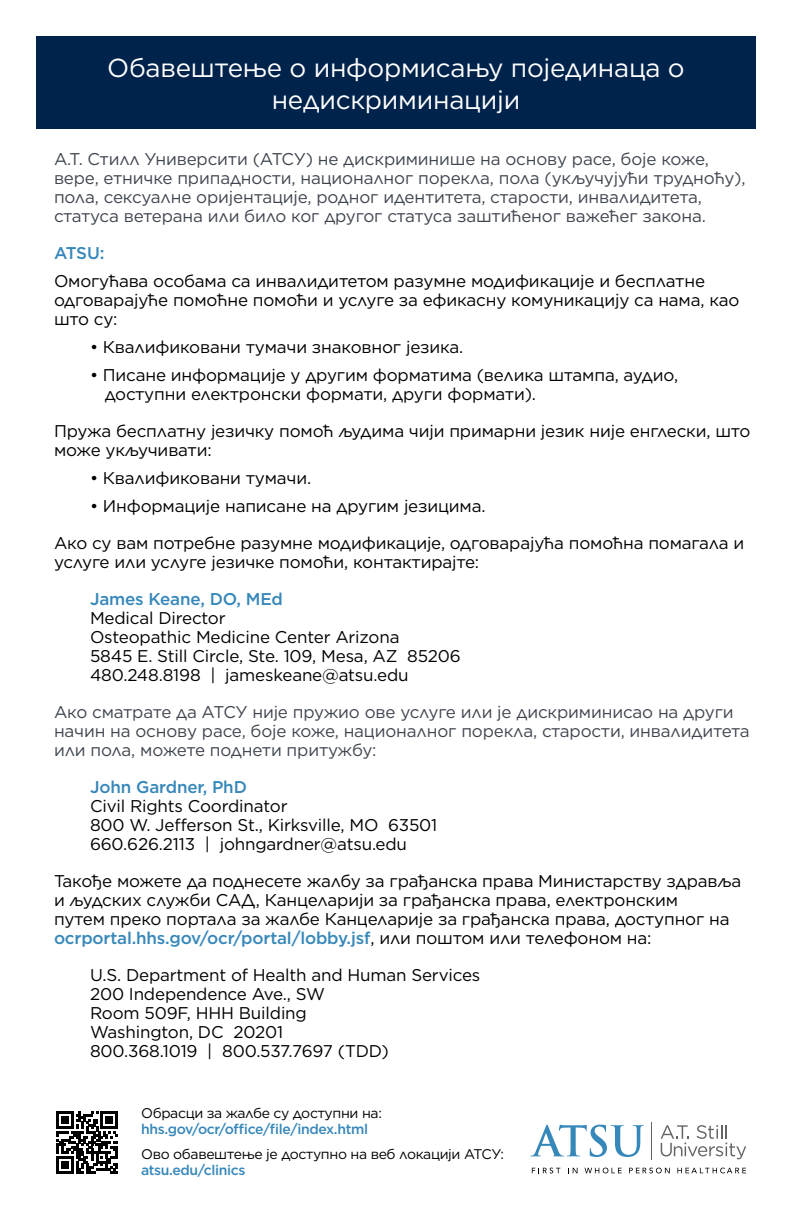
<style>
.page{position:relative;width:792px;height:1224px;background:#fff}
.page>*{position:absolute;margin:0;border:0;box-sizing:border-box;transform-origin:0 0}
.t1{font:26px/32px "Gotham";letter-spacing:-.01em;color:#fff;text-align:center}
.t2{font:17px/19px "Gotham";letter-spacing:-.01em;color:#000}
.t3{font:17px/19px "Gotham";letter-spacing:-.01em;color:#3f454f}
.t4{font:500 17px "Gotham";letter-spacing:-.01em;color:#3687ba}
.t5{font:14px "Gotham";letter-spacing:-.025em;color:#000}
.t6{font:500 14px "Gotham";letter-spacing:-.025em;color:#3687ba}
.s1{font-weight:500;color:#3687ba}
</style>
<div class="page">
<div style="left:36px;top:36px;width:720px;height:92px;background:#00234b"></div>
<svg style="left:530px;top:1125px;width:114px;height:32px"></svg>
<svg style="left:661px;top:1125px;width:85px;height:34px"></svg>
<hr style="left:651px;top:1122px;width:1px;height:37px;background:#636466">
<svg style="left:532px;top:1168px;width:28px;height:5px"></svg>
<svg style="left:568px;top:1168px;width:10px;height:5px"></svg>
<svg style="left:585px;top:1168px;width:37px;height:5px"></svg>
<svg style="left:629px;top:1168px;width:41px;height:5px"></svg>
<svg style="left:677px;top:1168px;width:69px;height:5px"></svg>
<svg style="left:56px;top:1112px;width:62px;height:61px"></svg>
<div style="left:61px;top:1161px;width:8px;height:8px;background:#000"></div>
<h1 class="t1" style="left:107px;top:52px;width:579px">Обавештење о информисању појединаца о недискриминацији</h1>
<p class="t3" style="left:54px;top:149px;width:693px">А.Т. Стилл Университи (АТСУ) не дискриминише на основу расе, боје коже, вере, етничке припадности, националног порекла, пола (укључујући трудноћу), пола, сексуалне оријентације, родног идентитета, старости, инвалидитета, статуса ветерана или било ког другог статуса заштићеног важећег закона.</p>
<p class="t4" style="left:54px;top:242px;width:52px">ATSU:</p>
<p class="t2" style="left:54px;top:271px;width:687px">Омогућава особама са инвалидитетом разумне модификације и бесплатне одговарајуће помоћне помоћи и услуге за ефикасну комуникацију са нама, као што су:</p>
<p class="t2" style="left:90px;top:337px;width:375px">• Квалификовани тумачи знаковног језика.</p>
<p class="t2" style="left:105px;top:365px;width:575px;text-indent:-15px">• Писане информације у другим форматима (велика штампа, аудио, доступни електронски формати, други формати).</p>
<p class="t2" style="left:54px;top:421px;width:698px">Пружа бесплатну језичку помоћ људима чији примарни језик није енглески, што може укључивати:</p>
<p class="t2" style="left:90px;top:468px;width:223px">• Квалификовани тумачи.</p>
<p class="t2" style="left:54px;top:487px;width:692px;line-height:37px;text-indent:36px">• Информације написане на другим језицима.<br>Ако су вам потребне разумне модификације, одговарајућа помоћна помагала и</p>
<p class="t2" style="left:54px;top:552px;width:427px">услуге или услуге језичке помоћи, контактирајте:</p>
<p class="t4" style="left:90px;top:588px;width:194px">James Keane, DO, MEd</p>
<p class="t2" style="left:90px;top:608px;width:372px">Medical Director<br>Osteopathic Medicine Center Arizona<br>5845 E. Still Circle, Ste. 109, Mesa, AZ 85206<br>480.248.8198 | jameskeane@atsu.edu</p>
<p class="t3" style="left:54px;top:702px;width:697px">Ако сматрате да АТСУ није пружио ове услуге или је дискриминисао на други начин на основу расе, боје коже, националног порекла, старости, инвалидитета или пола, можете поднети притужбу:</p>
<p class="t4" style="left:90px;top:776px;width:158px">John Gardner, PhD</p>
<p class="t2" style="left:90px;top:796px;width:349px">Civil Rights Coordinator<br>800 W. Jefferson St., Kirksville, MO 63501<br>660.626.2113 | johngardner@atsu.edu</p>
<p class="t2" style="left:54px;top:871px;width:689px">Такође можете да поднесете жалбу за грађанска права Министарству здравља и људских служби САД, Канцеларији за грађанска права, електронским<br>путем преко портала за жалбе Канцеларије за грађанска права, доступног на <span class="s1">ocrportal.hhs.gov/ocr/portal/lobby.jsf</span>, или поштом или телефоном на:</p>
<p class="t2" style="left:90px;top:965px;width:392px">U.S. Department of Health and Human Services<br>200 Independence Ave., SW<br>Room 509F, HHH Building<br>Washington, DC 20201<br>800.368.1019 | 800.537.7697 (TDD)</p>
<p class="t5" style="left:141px;top:1104px;width:242px">Обрасци за жалбе су доступни на:</p>
<p class="t6" style="left:141px;top:1119px;width:228px">hhs.gov/ocr/office/file/index.html</p>
<p class="t5" style="left:141px;top:1145px;width:364px">Ово обавештење је доступно на веб локацији АТСУ:</p>
<p class="t6" style="left:141px;top:1160px;width:106px">atsu.edu/clinics</p>
</div>
